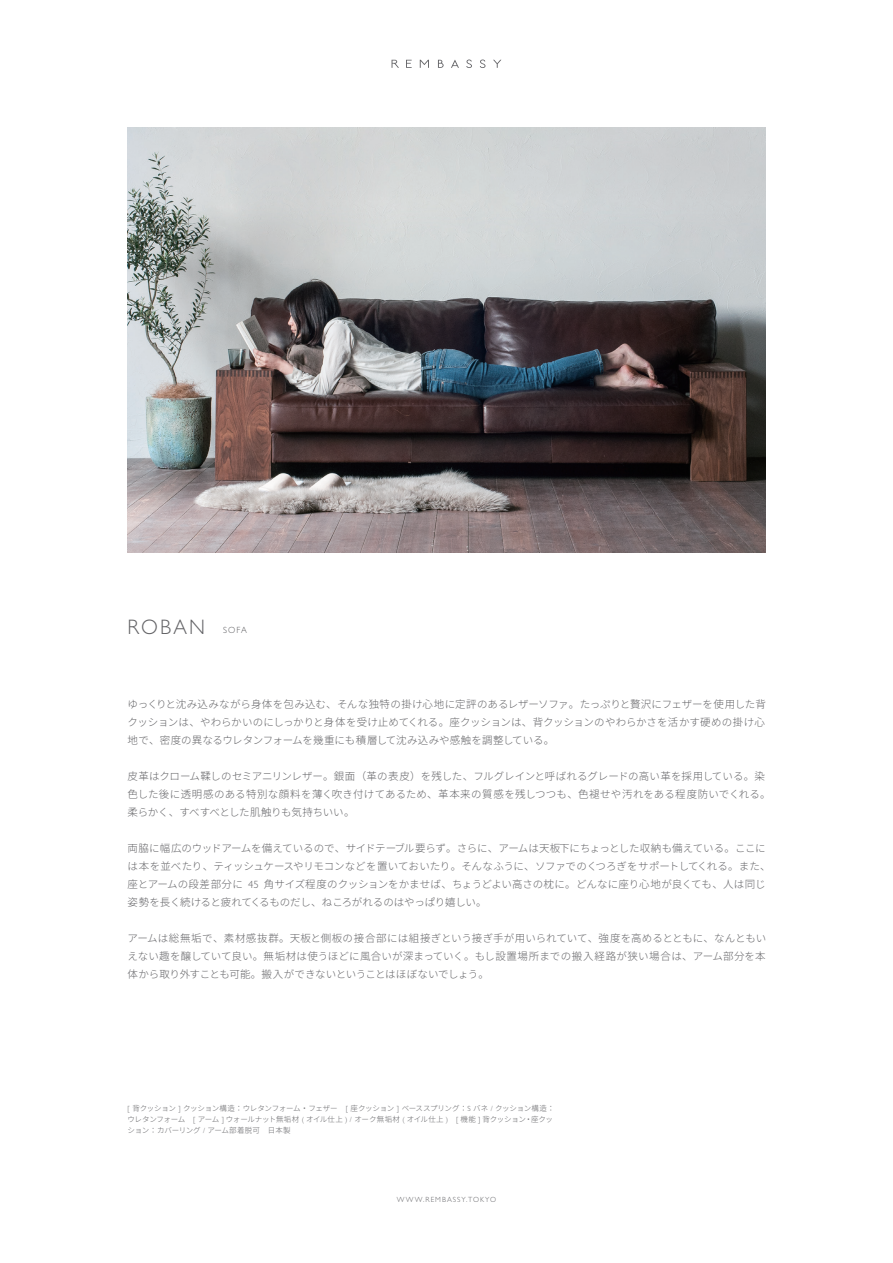
<style>
.page{position:relative;width:893px;height:1263px;background:#fff}
.page>*{position:absolute;margin:0;border:0;box-sizing:border-box;transform-origin:0 0}
.t1{font:300 21px "Gill Sans Nova";letter-spacing:.105em;color:#636366}
.t2{font:300 10.5px/18px "Noto Sans CJ Kjp";letter-spacing:-.005em;color:#636366;text-align:justify}
.t3{font:300 9px "Gill Sans Nova";color:#636366}
.t4{font:300 7.5px/11.2px "Noto Sans CJ Kjp";letter-spacing:-.035em;color:#636366}
.t5{font:300 7.5px "Gill Sans Nova";letter-spacing:.135em;color:#636366}
.s1{font-family:"Gill Sans Nova"}
</style>
<div class="page">
<img style="left:128px;top:128px;width:637px;height:425px">
<svg style="left:466px;top:60px;width:6px;height:8px"></svg>
<svg style="left:480px;top:60px;width:5px;height:8px"></svg>
<svg style="left:406px;top:60px;width:6px;height:8px"></svg>
<svg style="left:438px;top:60px;width:6px;height:8px"></svg>
<svg style="left:493px;top:60px;width:8px;height:8px"></svg>
<svg style="left:392px;top:60px;width:7px;height:8px"></svg>
<svg style="left:420px;top:60px;width:9px;height:8px"></svg>
<svg style="left:451px;top:60px;width:8px;height:8px"></svg>
<h1 class="t1" style="left:128px;top:614px;width:79px">ROBAN</h1>
<p class="t3" style="left:223px;top:625px;width:25px">SOFA</p>
<p class="t2" style="left:128px;top:695px;width:640px">ゆっくりと沈み込みながら身体を包み込む、そんな独特の掛け心地に定評のあるレザーソファ。たっぷりと贅沢にフェザーを使用した背クッションは、やわらかいのにしっかりと身体を受け止めてくれる。座クッションは、背クッションのやわらかさを活かす硬めの掛け心地で、密度の異なるウレタンフォームを幾重にも積層して沈み込みや感触を調整している。</p>
<p class="t2" style="left:128px;top:767px;width:645px;text-align:left">皮革はクローム鞣しのセミアニリンレザー。銀面（革の表皮）を残した、フルグレインと呼ばれるグレードの高い革を採用している。染色した後に透明感のある特別な顔料を薄く吹き付けてあるため、革本来の質感を残しつつも、色褪せや汚れをある程度防いでくれる。柔らかく、すべすべとした肌触りも気持ちいい。</p>
<p class="t2" style="left:128px;top:839px;width:645px;text-align:left">両脇に幅広のウッドアームを備えているので、サイドテーブル要らず。さらに、アームは天板下にちょっとした収納も備えている。ここには本を並べたり、ティッシュケースやリモコンなどを置いておいたり。そんなふうに、ソファでのくつろぎをサポートしてくれる。また、座とアームの段差部分に <span class="s1">45</span> 角サイズ程度のクッションをかませば、ちょうどよい高さの枕に。どんなに座り心地が良くても、人は同じ姿勢を長く続けると疲れてくるものだし、ねころがれるのはやっぱり嬉しい。</p>
<p class="t2" style="left:128px;top:929px;width:640px">アームは総無垢で、素材感抜群。天板と側板の接合部には組接ぎという接ぎ手が用いられていて、強度を高めるとともに、なんともいえない趣を醸していて良い。無垢材は使うほどに風合いが深まっていく。もし設置場所までの搬入経路が狭い場合は、アーム部分を本体から取り外すことも可能。搬入ができないということはほぼないでしょう。</p>
<p class="t4" style="left:128px;top:1103px;width:429px"><span class="s1">[</span> 背クッション <span class="s1">]</span> クッション構造：ウレタンフォーム・フェザー　<span class="s1">[</span> 座クッション <span class="s1">]</span> ベーススプリング：<span class="s1">S</span> バネ <span class="s1">/</span> クッション構造：ウレタンフォーム　<span class="s1">[</span> アーム <span class="s1">]</span> ウォールナット無垢材 <span class="s1">(</span> オイル仕上 <span class="s1">) /</span> オーク無垢材 <span class="s1">(</span> オイル仕上 <span class="s1">) [</span> 機能 <span class="s1">]</span> 背クッション・座クッション：カバーリング <span class="s1">/</span> アーム部着脱可　日本製</p>
<p class="t5" style="left:397px;top:1195px;width:101px">WWW.REMBASSY.TOKYO</p>
</div>
